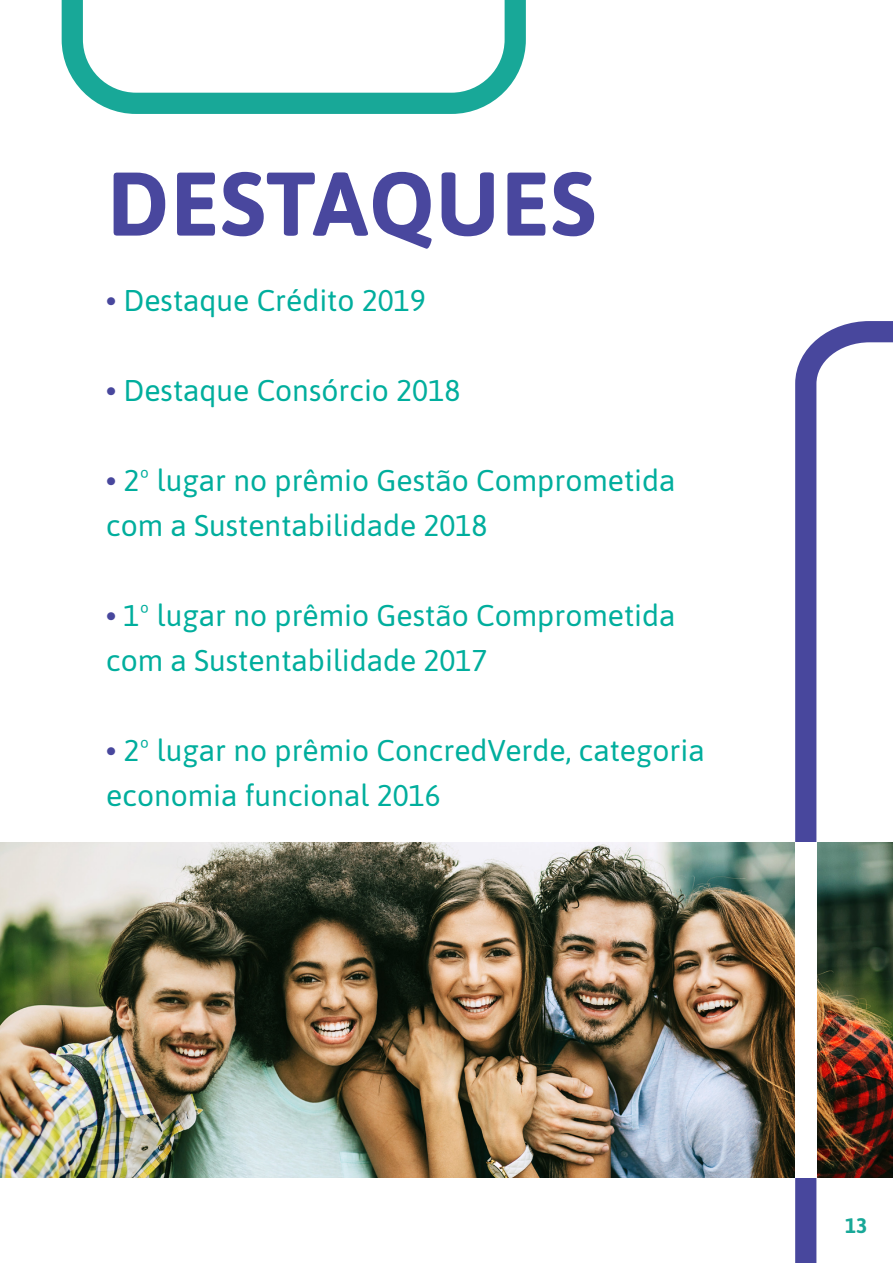
<style>
.page{position:relative;width:893px;height:1263px;background:#fff}
.page>*{position:absolute;margin:0;border:0;box-sizing:border-box;transform-origin:0 0}
.t1{font:700 90px "Asap";letter-spacing:.01em;color:#49479e}
.t2{font:30px/45px "Asap";color:#00ae9d}
.t3{font:700 21px "Asap";color:#18a898}
.s1{font-weight:700;color:#48479d}
</style>
<div class="page">
<svg style="left:61px;top:0;width:465px;height:114px"></svg>
<img style="left:0;top:843px;width:784px;height:335px">
<img style="left:784px;top:321px;width:109px;height:942px">
<div style="left:795px;top:843px;width:21px;height:335px;background:#fff"></div>
<h1 class="t1" style="left:107px;top:140px;width:490px">DESTAQUES</h1>
<p class="t2" style="left:106px;top:276px;width:321px"><span class="s1">•</span> Destaque Crédito 2019</p>
<p class="t2" style="left:106px;top:366px;width:356px"><span class="s1">•</span> Destaque Consórcio 2018</p>
<p class="t2" style="left:106px;top:456px;width:571px"><span class="s1">•</span> 2º lugar no prêmio Gestão Comprometida com a Sustentabilidade 2018</p>
<p class="t2" style="left:106px;top:591px;width:571px"><span class="s1">•</span> 1º lugar no prêmio Gestão Comprometida com a Sustentabilidade 2017</p>
<p class="t2" style="left:106px;top:726px;width:600px"><span class="s1">•</span> 2º lugar no prêmio ConcredVerde, categoria economia funcional 2016</p>
<p class="t3" style="left:845px;top:1210px;width:24px">13</p>
</div>
